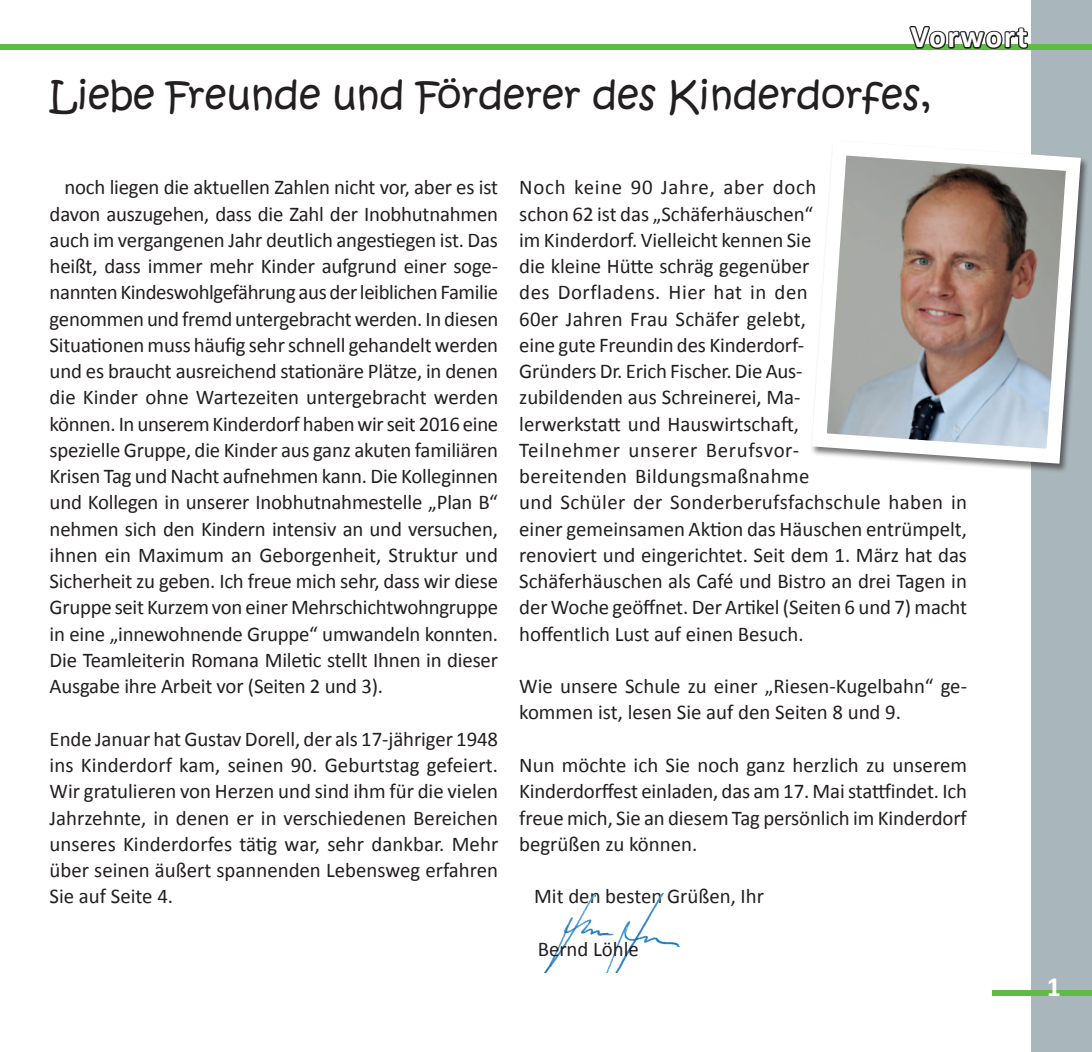
<style>
.page{position:relative;width:1092px;height:1052px;background:#fff}
.page>*{position:absolute;margin:0;border:0;box-sizing:border-box;transform-origin:0 0}
.t1{font:38.5px "Kristen ITC";color:#231f20}
.t2{font:700 31.5px "Calibri";letter-spacing:.05em;color:#fff}
.t3{font:700 28px "Calibri";color:#fff}
.t4{font:21px/26.2px "Calibri";color:#231f20;text-align:justify}
</style>
<div class="page">
<div style="left:1031px;top:0;width:60px;height:1052px;background:#a9b6bb"></div>
<div style="left:0;top:45px;width:1091px;height:5px;background:#60bb46"></div>
<svg style="left:907px;top:25px;width:123px;height:24px"></svg>
<div style="left:992px;top:991px;width:99px;height:5px;background:#60bb46"></div>
<img style="left:544px;top:893px;width:137px;height:79px">
<svg style="left:811px;top:154px;width:276px;height:317px"></svg>
<h2 class="t2" style="left:910px;top:17px;width:119px">Vorwort</h2>
<h1 class="t1" style="left:50px;top:71px;width:883px">Liebe Freunde und Förderer des Kinderdorfes,</h1>
<p class="t4" style="left:50px;top:174px;width:450px;text-indent:15px">noch liegen die aktuellen Zahlen nicht vor, aber es ist davon auszugehen, dass die Zahl der Inobhutnahmen auch im vergangenen Jahr deutlich angestiegen ist. Das heißt, dass immer mehr Kinder aufgrund einer soge&shy;nannten Kindeswohlgefährung aus der leiblichen Familie genommen und fremd untergebracht werden. In diesen Situationen muss häufig sehr schnell gehandelt werden und es braucht ausreichend stationäre Plätze, in denen die Kinder ohne Wartezeiten untergebracht werden können. In unserem Kinderdorf haben wir seit 2016 eine spezielle Gruppe, die Kinder aus ganz akuten familiären Krisen Tag und Nacht aufnehmen kann. Die Kolleginnen und Kollegen in unserer Inobhutnahmestelle „Plan B“ nehmen sich den Kindern intensiv an und versuchen, ihnen ein Maximum an Geborgenheit, Struktur und Sicherheit zu geben. Ich freue mich sehr, dass wir diese Gruppe seit Kurzem von einer Mehrschichtwohngruppe in eine „innewohnende Gruppe“ umwandeln konnten.<br>Die Teamleiterin Romana Miletic stellt Ihnen in dieser Ausgabe ihre Arbeit vor (Seiten 2 und 3).</p>
<p class="t4" style="left:50px;top:725px;width:450px">Ende Januar hat Gustav Dorell, der als 17-jähriger 1948 ins Kinderdorf kam, seinen 90. Geburtstag gefeiert.<br>Wir gratulieren von Herzen und sind ihm für die vielen Jahrzehnte, in denen er in verschiedenen Bereichen unseres Kinderdorfes tätig war, sehr dankbar. Mehr über seinen äußert spannenden Lebensweg erfahren Sie auf Seite 4.</p>
<p class="t4" style="left:519px;top:174px;width:449px;text-align:left">Noch keine 90 Jahre, aber doch<br>schon 62 ist das „Schäferhäuschen“<br>im Kinderdorf. Vielleicht kennen Sie<br>die kleine Hütte schräg gegenüber<br>des Dorfladens. Hier hat in den<br>60er Jahren Frau Schäfer gelebt,<br>eine gute Freundin des Kinderdorf-<br>Gründers Dr. Erich Fischer. Die Aus-<br>zubildenden aus Schreinerei, Ma-<br>lerwerkstatt und Hauswirtschaft,<br>Teilnehmer unserer Berufsvor-<br>bereitenden Bildungsmaßnahme<br>und Schüler der Sonderberufsfachschule haben in einer gemeinsamen Aktion das Häuschen entrümpelt, renoviert und eingerichtet. Seit dem 1. März hat das Schäferhäuschen als Café und Bistro an drei Tagen in der Woche geöffnet. Der Artikel (Seiten 6 und 7) macht hoffentlich Lust auf einen Besuch.</p>
<p class="t4" style="left:519px;top:673px;width:449px">Wie unsere Schule zu einer „Riesen-Kugelbahn“ ge&shy;kommen ist, lesen Sie auf den Seiten 8 und 9.</p>
<p class="t4" style="left:519px;top:752px;width:449px">Nun möchte ich Sie noch ganz herzlich zu unserem Kinderdorffest einladen, das am 17. Mai stattfindet. Ich freue mich, Sie an diesem Tag persönlich im Kinderdorf begrüßen zu können.</p>
<p class="t4" style="left:534px;top:883px;width:231px">Mit den besten Grüßen, Ihr</p>
<p class="t4" style="left:537px;top:935px;width:103px">Bernd Löhle</p>
<h3 class="t3" style="left:1046px;top:969px;width:16px">1</h3>
</div>
